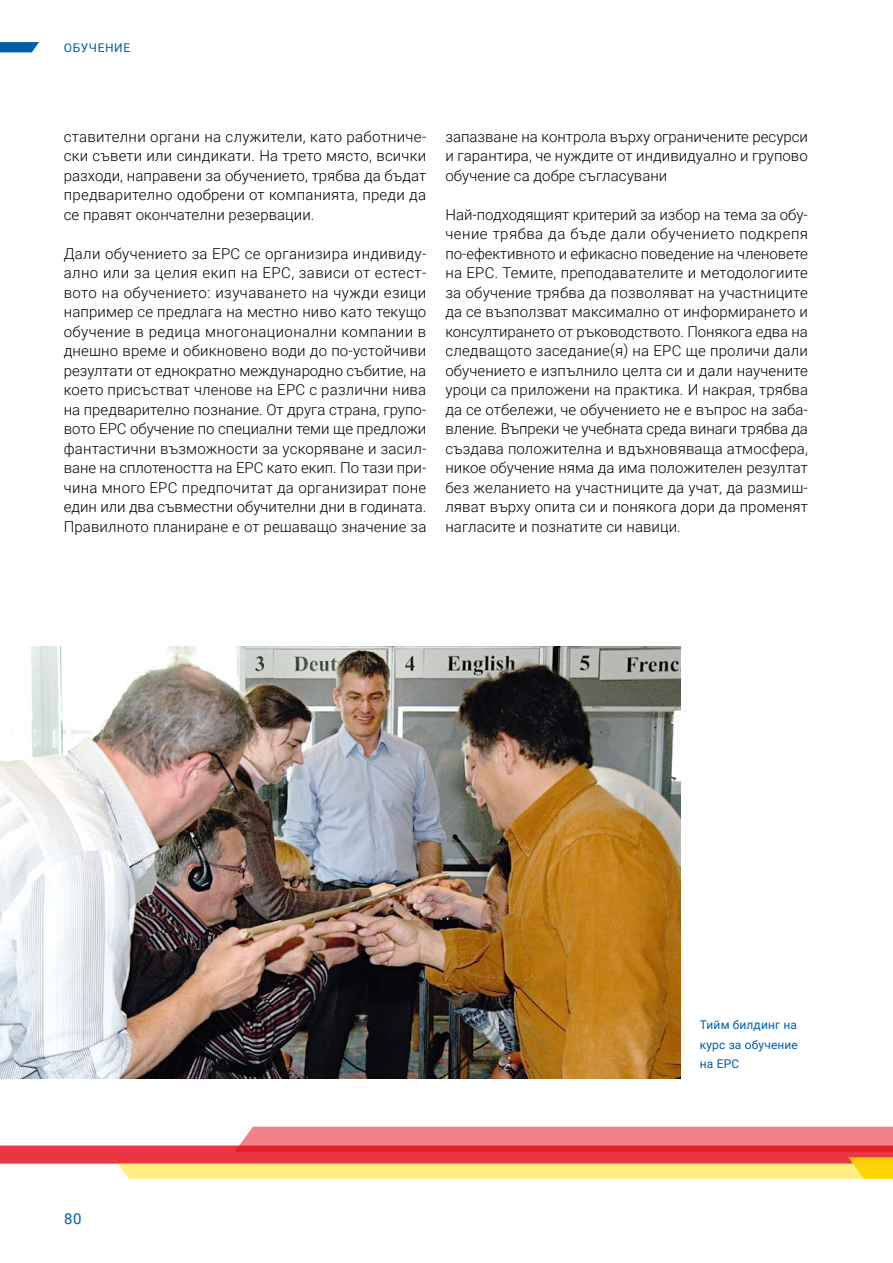
<style>
.page{position:relative;width:893px;height:1263px;background:#fff}
.page>*{position:absolute;margin:0;border:0;box-sizing:border-box;transform-origin:0 0}
._2_1_Copy{font:300 15px/19.5px "Roboto";letter-spacing:.005em;color:#000;text-align:justify}
.t1{font:15px "Roboto";color:#005da9}
._4_1_BU_links{font:12px/19.5px "Roboto";letter-spacing:.01em;color:#005da9;text-align:justify}
._4_1_BU_links-2{font:12px "Roboto";letter-spacing:.045em;color:#005da9}
</style>
<div class="page">
<svg style="left:0;top:42px;width:39px;height:10px"></svg>
<svg style="left:0;top:1127px;width:893px;height:52px;background:#f3937b"></svg>
<img style="left:0;top:646px;width:681px;height:432px">
<p class="_4_1_BU_links-2" style="left:64px;top:39px;width:68px">ОБУЧЕНИЕ</p>
<p class="_2_1_Copy" style="left:64px;top:126px;width:364px">ставителни органи на служители, като работниче&shy;ски съвети или синдикати. На трето място, всички разходи, направени за обучението, трябва да бъдат предварително одобрени от компанията, преди да се правят окончателни резервации.</p>
<p class="_2_1_Copy" style="left:64px;top:243px;width:364px">Дали обучението за ЕРС се организира индивиду&shy;ално или за целия екип на ЕРС, зависи от естест&shy;вото на обучението: изучаването на чужди езици например се предлага на местно ниво като текущо обучение в редица многонационални компании в днешно време и обикновено води до по-устойчиви резултати от еднократно международно събитие, на което присъстват членове на ЕРС с различни нива на предварително познание. От друга страна, групо&shy;вото ЕРС обучение по специални теми ще предложи фантастични възможности за ускоряване и засил&shy;ване на сплотеността на ЕРС като екип. По тази при&shy;чина много ЕРС предпочитат да организират поне един или два съвместни обучителни дни в годината.<br>Правилното планиране е от решаващо значение за</p>
<p class="_2_1_Copy" style="left:445px;top:126px;width:364px">запазване на контрола върху ограничените ресурси и гарантира, че нуждите от индивидуално и групово обучение са добре съгласувани</p>
<p class="_2_1_Copy" style="left:445px;top:204px;width:364px">Най-подходящият критерий за избор на тема за обу&shy;чение трябва да бъде дали обучението подкрепя по-ефективното и ефикасно поведение на членовете на ЕРС. Темите, преподавателите и методологиите за обучение трябва да позволяват на участниците да се възползват максимално от информирането и консултирането от ръководството. Понякога едва на следващото заседание(я) на ЕРС ще проличи дали обучението е изпълнило целта си и дали научените уроци са приложени на практика. И накрая, трябва да се отбележи, че обучението не е въпрос на заба&shy;вление. Въпреки че учебната среда винаги трябва да създава положителна и вдъхновяваща атмосфера, никое обучение няма да има положителен резултат без желанието на участниците да учат, да размиш&shy;ляват върху опита си и понякога дори да променят нагласите и познатите си навици.</p>
<p class="t1" style="left:64px;top:1208px;width:19px">80</p>
<p class="_4_1_BU_links" style="left:700px;top:1015px;width:100px">Тийм билдинг на курс за обучение на ЕРС</p>
</div>
